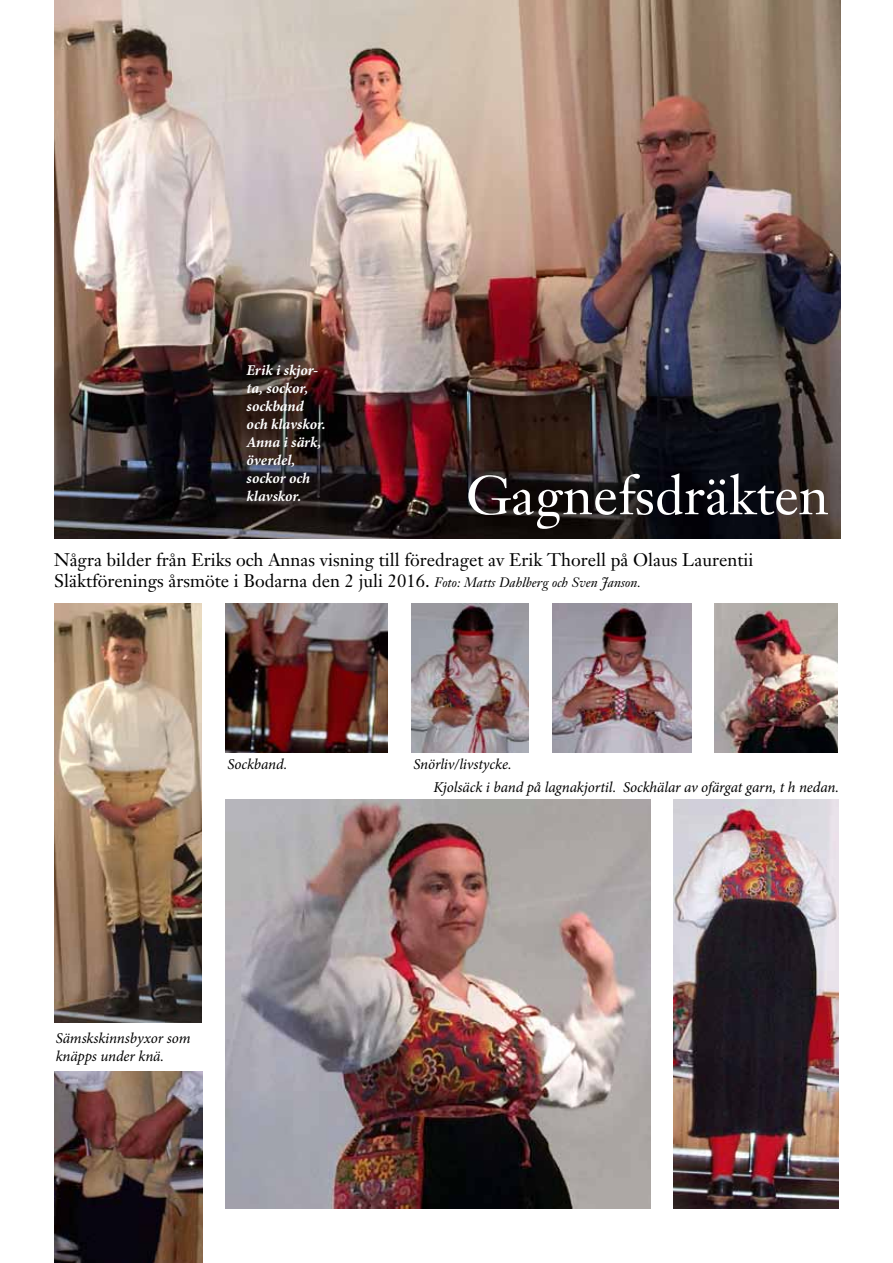
<style>
.page{position:relative;width:893px;height:1263px;background:#fff}
.page>*{position:absolute;margin:0;border:0;box-sizing:border-box;transform-origin:0 0}
.t1{font:54px "Janson Text";color:#fff}
.t2{font:18px/21.6px "Janson Text";color:#000}
.t3{font:italic 15px/18px "Minion Pro";letter-spacing:-.005em;color:#000}
.t4{font:italic 700 15px/18px "Minion Pro";letter-spacing:-.005em;color:#fff}
.s1{font-style:italic;font-size:13.5px}
</style>
<div class="page">
<img style="left:54px;top:0;width:787px;height:539px">
<img style="left:54px;top:604px;width:148px;height:418px">
<img style="left:715px;top:604px;width:123px;height:148px">
<img style="left:226px;top:799px;width:424px;height:410px">
<img style="left:226px;top:604px;width:162px;height:148px">
<img style="left:412px;top:604px;width:116px;height:148px">
<img style="left:552px;top:604px;width:140px;height:148px">
<img style="left:674px;top:799px;width:165px;height:410px">
<img style="left:54px;top:1071px;width:149px;height:192px">
<p class="t4" style="left:247px;top:361px;width:81px">Erik i skjor&shy;ta, sockor, sockband och klavskor.<br>Anna i särk, överdel, sockor och klavskor.</p>
<h1 class="t1" style="left:466px;top:461px;width:364px">Gagnefsdräkten</h1>
<p class="t2" style="left:54px;top:548px;width:701px">Några bilder från Eriks och Annas visning till föredraget av Erik Thorell på Olaus Laurentii<br>Släktförenings årsmöte i Bodarna den 2 juli 2016. <span class="s1">Foto: Matts Dahlberg och Sven Janson.</span></p>
<p class="t3" style="left:227px;top:755px;width:61px">Sockband.</p>
<p class="t3" style="left:413px;top:755px;width:100px">Snörliv/livstycke.</p>
<p class="t3" style="left:56px;top:1029px;width:136px">Sämskskinnsbyxor som knäpps under knä.</p>
<p class="t3" style="left:433px;top:778px;width:407px">Kjolsäck i band på lagnakjortil. Sockhälar av ofärgat garn, t h nedan.</p>
</div>
